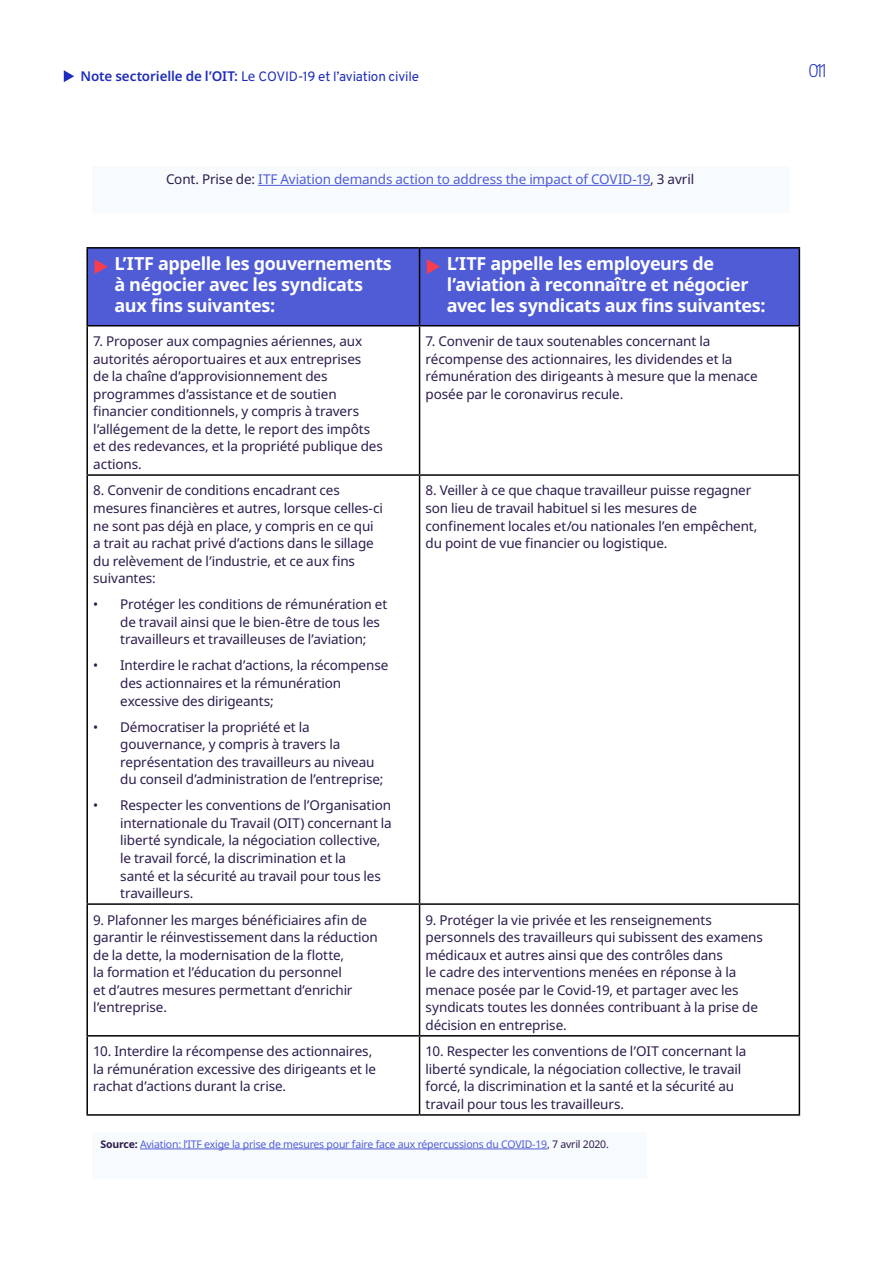
<style>
.page{position:relative;width:893px;height:1263px;background:#fff}
.page>*{position:absolute;margin:0;border:0;box-sizing:border-box;transform-origin:0 0}
.t1{font:700 18px/21px "Noto Sans";letter-spacing:-.025em;color:#fff}
.t2{font:300 18px "Noto Sans";color:#1e2dbe}
.Briefing_A4_-_Body{font:13.5px/17.5px "Noto Sans";letter-spacing:-.01em;color:#2c1b4d}
.Briefing_A4_-_Body-2{font:13.5px "Noto Sans";letter-spacing:-.01em;color:#4f5cd6}
.Briefing_A4_-_Subhea{font:13.5px "Overpass";letter-spacing:-.015em;color:#1e2dbe}
.Briefing_A4-_footnot{font:10.5px "Noto Sans";letter-spacing:-.02em;color:#4f5cd6}
.s1{font-family:"Noto Sans";font-weight:600}
.s2{font-family:"Noto Sans"}
.s3{color:#2c1b4d}
.s4{font-weight:700;color:#2c1b4d}
</style>
<div class="page">
<svg style="left:64px;top:70px;width:10px;height:12px"></svg>
<div style="left:92px;top:166px;width:697px;height:47px;background:#f8fbfe"></div>
<hr style="left:258px;top:185px;width:392px;height:1px;background:#4f5cd6">
<div style="left:88px;top:249px;width:711px;height:76px;background:#4f5cd6"></div>
<hr style="left:86px;top:247px;width:334px;height:2px;background:#000">
<hr style="left:86px;top:249px;width:2px;height:76px;background:#000">
<hr style="left:420px;top:247px;width:380px;height:2px;background:#000">
<hr style="left:419px;top:249px;width:1px;height:76px;background:#000">
<hr style="left:799px;top:249px;width:1px;height:76px;background:#000">
<hr style="left:86px;top:325px;width:334px;height:1px;background:#000">
<hr style="left:86px;top:326px;width:2px;height:148px;background:#000">
<hr style="left:420px;top:325px;width:380px;height:1px;background:#000">
<hr style="left:419px;top:326px;width:1px;height:148px;background:#000">
<hr style="left:799px;top:326px;width:1px;height:148px;background:#000">
<hr style="left:86px;top:474px;width:334px;height:2px;background:#000">
<hr style="left:86px;top:476px;width:2px;height:427px;background:#000">
<hr style="left:420px;top:474px;width:380px;height:2px;background:#000">
<hr style="left:419px;top:476px;width:1px;height:427px;background:#000">
<hr style="left:799px;top:476px;width:1px;height:427px;background:#000">
<hr style="left:86px;top:903px;width:334px;height:2px;background:#000">
<hr style="left:86px;top:905px;width:2px;height:130px;background:#000">
<hr style="left:420px;top:903px;width:380px;height:2px;background:#000">
<hr style="left:419px;top:905px;width:1px;height:130px;background:#000">
<hr style="left:799px;top:905px;width:1px;height:130px;background:#000">
<hr style="left:86px;top:1035px;width:334px;height:1px;background:#000">
<hr style="left:86px;top:1036px;width:2px;height:78px;background:#000">
<hr style="left:420px;top:1035px;width:380px;height:1px;background:#000">
<hr style="left:419px;top:1036px;width:1px;height:78px;background:#000">
<hr style="left:799px;top:1036px;width:1px;height:78px;background:#000">
<hr style="left:86px;top:1114px;width:334px;height:2px;background:#000">
<hr style="left:420px;top:1114px;width:380px;height:2px;background:#000">
<div style="left:92px;top:1132px;width:555px;height:46px;background:#f8fbfe"></div>
<hr style="left:140px;top:1149px;width:407px;height:1px;background:#4f5cd6">
<svg style="left:95px;top:259px;width:13px;height:15px"></svg>
<svg style="left:427px;top:259px;width:13px;height:15px"></svg>
<p class="Briefing_A4_-_Subhea" style="left:80px;top:67px;width:340px"><span class="s1">Note sectorielle de l’OIT:</span> <span class="s2">Le</span> COVID-19 et l’aviation civile</p>
<h1 class="t2" style="left:808px;top:57px;width:22px">011</h1>
<p class="Briefing_A4_-_Body-2" style="left:166px;top:170px;width:530px"><span class="s3">Cont. Prise de:</span> ITF Aviation demands action to address the impact of COVID-19<span class="s3">, 3 avril</span></p>
<p class="t1" style="left:114px;top:253px;width:279px">L’ITF appelle les gouvernements à négocier avec les syndicats aux fins suivantes:</p>
<p class="t1" style="left:447px;top:253px;width:320px">L’ITF appelle les employeurs de l’aviation à reconnaître et négocier avec les syndicats aux fins suivantes:</p>
<p class="Briefing_A4_-_Body" style="left:93px;top:333px;width:291px">7. Proposer aux compagnies aériennes, aux autorités aéroportuaires et aux entreprises<br>de la chaîne d’approvisionnement des programmes d’assistance et de soutien financier conditionnels, y compris à travers l’allégement de la dette, le report des impôts et des redevances, et la propriété publique des actions.</p>
<p class="Briefing_A4_-_Body" style="left:426px;top:333px;width:334px">7. Convenir de taux soutenables concernant la récompense des actionnaires, les dividendes et la rémunération des dirigeants à mesure que la menace posée par le coronavirus recule.</p>
<p class="Briefing_A4_-_Body" style="left:93px;top:482px;width:291px">8. Convenir de conditions encadrant ces mesures financières et autres, lorsque celles-ci ne sont pas déjà en place, y compris en ce qui a trait au rachat privé d’actions dans le sillage du relèvement de l’industrie, et ce aux fins suivantes:</p>
<p class="Briefing_A4_-_Body" style="left:120px;top:596px;width:269px;text-indent:-27px">• Protéger les conditions de rémunération et de travail ainsi que le bien-être de tous les travailleurs et travailleuses de l’aviation;</p>
<p class="Briefing_A4_-_Body" style="left:120px;top:657px;width:270px;text-indent:-27px">• Interdire le rachat d’actions, la récompense des actionnaires et la rémunération excessive des dirigeants;</p>
<p class="Briefing_A4_-_Body" style="left:120px;top:718px;width:265px;text-indent:-27px">• Démocratiser la propriété et la gouvernance, y compris à travers la représentation des travailleurs au niveau du conseil d’administration de l’entreprise;</p>
<p class="Briefing_A4_-_Body" style="left:120px;top:797px;width:273px;text-indent:-27px">• Respecter les conventions de l’Organisation internationale du Travail (OIT) concernant la liberté syndicale, la négociation collective, le travail forcé, la discrimination et la<br>santé et la sécurité au travail pour tous les travailleurs.</p>
<p class="Briefing_A4_-_Body" style="left:426px;top:482px;width:333px">8. Veiller à ce que chaque travailleur puisse regagner son lieu de travail habituel si les mesures de confinement locales et/ou nationales l’en empêchent, du point de vue financier ou logistique.</p>
<p class="Briefing_A4_-_Body" style="left:93px;top:911px;width:286px">9. Plafonner les marges bénéficiaires afin de garantir le réinvestissement dans la réduction de la dette, la modernisation de la flotte,<br>la formation et l’éducation du personnel<br>et d’autres mesures permettant d’enrichir l’entreprise.</p>
<p class="Briefing_A4_-_Body" style="left:426px;top:911px;width:339px">9. Protéger la vie privée et les renseignements personnels des travailleurs qui subissent des examens médicaux et autres ainsi que des contrôles dans<br>le cadre des interventions menées en réponse à la menace posée par le Covid-19, et partager avec les syndicats toutes les données contribuant à la prise de décision en entreprise.</p>
<p class="Briefing_A4_-_Body" style="left:93px;top:1043px;width:284px">10. Interdire la récompense des actionnaires, la rémunération excessive des dirigeants et le rachat d’actions durant la crise.</p>
<p class="Briefing_A4_-_Body" style="left:426px;top:1043px;width:322px">10. Respecter les conventions de l’OIT concernant la liberté syndicale, la négociation collective, le travail forcé, la discrimination et la santé et la sécurité au travail pour tous les travailleurs.</p>
<p class="Briefing_A4-_footnot" style="left:101px;top:1137px;width:510px"><span class="s4">Source:</span> Aviation: l’ITF exige la prise de mesures pour faire face aux répercussions du COVID-19<span class="s3">, 7 avril 2020.</span></p>
</div>
